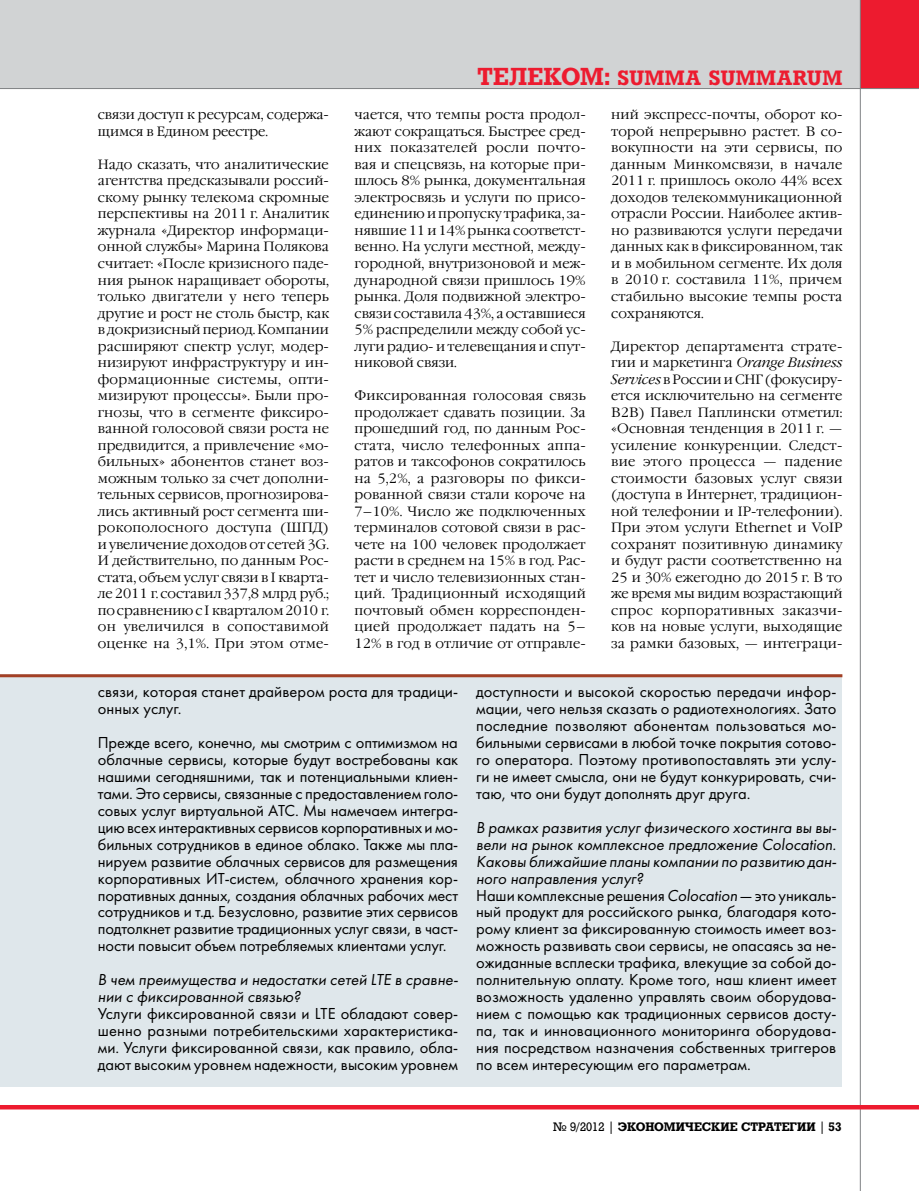
<style>
.page{position:relative;width:919px;height:1191px;background:#fff}
.page>*{position:absolute;margin:0;border:0;box-sizing:border-box;transform-origin:0 0}
.t1{font:700 24px "Rodeo";color:#ed1b2f}
.t2{font:700 20.25px "Rodeo";letter-spacing:.01em;color:#ed1b2f}
.t3{font:16.5px/17px "Futura Book C";color:#000;text-align:justify}
.t4{font:italic 16.5px/17px "Futura Book C";color:#000}
.t5{font:300 13.5px/16.5px "Garamond C";letter-spacing:.01em;color:#000;text-align:justify}
.t6{font:700 12px "Rodeo";color:#000}
.t7{font:12px "Rodeo";color:#000}
.s1{font-size:24px}
.s2{font-style:italic}
.s3{font-weight:700}
.s4{font-weight:400}
</style>
<div class="page">
<div style="left:0;top:0;width:862px;height:89px;background:#d1d3d4"></div>
<div style="left:859px;top:0;width:59px;height:89px;background:#ed1b2f"></div>
<hr style="left:0;top:88px;width:918px;height:1px;background:#808284">
<hr style="left:859px;top:0;width:1px;height:1191px;background:#808284">
<hr style="left:0;top:1105px;width:918px;height:4px;background:#ed1b2f">
<div style="left:0;top:675px;width:842px;height:412px;background:#dfe7eb"></div>
<hr style="left:0;top:674px;width:842px;height:3px;background:#a34025">
<p class="t5" style="left:98px;top:107px;width:233px">связи доступ к ресурсам, содержа&shy;щимся в Едином реестре.</p>
<p class="t5" style="left:98px;top:157px;width:233px">Надо сказать, что аналитические агентства предсказывали россий&shy;скому рынку телекома скромные перспективы на 2011 г. Аналитик журнала «Директор информаци&shy;онной службы» Марина Полякова считает: «После кризисного паде&shy;ния рынок наращивает обороты, только двигатели у него теперь другие и рост не столь быстр, как в докризисный период. Компании расширяют спектр услуг, модер&shy;низируют инфраструктуру и ин&shy;формационные системы, опти&shy;мизируют процессы». Были про&shy;гнозы, что в сегменте фиксиро&shy;ванной голосовой связи роста не предвидится, а привлечение «мо&shy;бильных» абонентов станет воз&shy;можным только за счет дополни&shy;тельных сервисов, прогнозирова&shy;лись активный рост сегмента ши&shy;рокополосного доступа (ШПД) и увеличение доходов от сетей 3G.<br>И действительно, по данным Рос&shy;стата, объем услуг связи в I кварта&shy;ле 2011 г. составил 337,8 млрд руб.; по сравнению с I кварталом 2010 г. он увеличился в сопо-ставимой оценке на 3,1%. При этом отме-</p>
<h1 class="t1" style="left:477px;top:62px;width:19px">ТЕЛЕКОМ</h1>
<h2 class="t2" style="left:603px;top:66px;width:240px"><span class="s1">:</span> SUMMA SUMMARUM</h2>
<p class="t5" style="left:354px;top:107px;width:233px">чается, что темпы роста продол&shy;жают сокращаться. Быстрее сред&shy;них показателей росли почто&shy;вая и спецсвязь, на которые при&shy;шлось 8% рынка, документальная электросвязь и услуги по присо&shy;единению и пропуску трафика, за&shy;нявшие 11 и 14% рынка соответст&shy;венно. На услуги местной, между&shy;городной, внутризоновой и меж&shy;дународной связи пришлось 19% рынка. Доля подвижной электро&shy;связи составила 43%, а оставшиеся 5% распределили между собой ус&shy;луги радио- и телевещания и спут&shy;никовой связи.</p>
<p class="t5" style="left:354px;top:388px;width:233px">Фиксированная голосовая связь продолжает сдавать позиции. За прошедший год, по данным Рос&shy;стата, число телефонных аппа&shy;ратов и таксофонов сократилось на 5,2%, а разговоры по фикси&shy;рованной связи стали короче на 7–10%. Число же подключенных терминалов сотовой связи в рас&shy;чете на 100 человек продолжает расти в среднем на 15% в год. Рас&shy;тет и число телевизионных стан&shy;ций. Традиционный исходящий почтовый обмен корреспонден&shy;цией продолжает падать на 5– 12% в год в отличие от отправле-</p>
<p class="t5" style="left:611px;top:107px;width:233px">ний экспресс-почты, оборот ко&shy;торой непрерывно растет. В со&shy;вокупности на эти сервисы, по данным Минкомсвязи, в начале 2011 г. пришлось около 44% всех доходов телекоммуникационной отрасли России. Наиболее актив&shy;но развиваются услуги передачи данных как в фиксированном, так и в мобильном сегменте. Их доля в 2010 г. составила 11%, причем стабильно высокие темпы роста сохраняются.</p>
<p class="t5" style="left:611px;top:338px;width:233px">Директор департамента страте&shy;гии и маркетинга <span class="s2">Orange Business Services</span> в России и СНГ (фокусиру&shy;ется исключительно на сегменте B2B) Павел Паплински отметил: «Основная тенденция в 2011 г. — усиление конкуренции. Следст&shy;вие этого процесса — падение стоимости базовых услуг связи (доступа в Интернет, традицион&shy;ной телефонии и IP-телефонии).<br>При этом услуги Ethernet и VoIP сохранят позитивную динамику и будут расти соответственно на 25 и 30% ежегодно до 2015 г. В то же время мы видим возрастающий спрос корпоративных заказчи&shy;ков на новые услуги, выходящие за рамки базовых, — интеграци-</p>
<p class="t3" style="left:98px;top:684px;width:362px">связи, которая станет драйвером роста для традици&shy;онных услуг.</p>
<p class="t3" style="left:98px;top:734px;width:362px">Прежде всего, конечно, мы смотрим с оптимизмом на облачные сервисы, которые будут востребованы как нашими сегодняшними, так и потенциальными клиен&shy;тами. Это сервисы, связанные с предоставлением голо&shy;совых услуг виртуальной АТС. Мы намечаем интегра&shy;цию всех интерактивных сервисов корпоративных и мо&shy;бильных сотрудников в единое облако. Также мы пла&shy;нируем развитие облачных сервисов для размещения корпоративных ИТ-систем, облачного хранения кор&shy;поративных данных, создания облачных рабочих мест сотрудников и т.д. Безусловно, развитие этих сервисов подтолкнет развитие традиционных услуг связи, в част&shy;ности повысит объем потребляемых клиентами услуг.</p>
<p class="t4" style="left:98px;top:971px;width:362px">В чем преимущества и недостатки сетей LTE в сравне&shy;нии с фиксированной связью?</p>
<p class="t3" style="left:98px;top:1005px;width:362px">Услуги фиксированной связи и LTE обладают совер&shy;шенно разными потребительскими характеристика&shy;ми. Услуги фиксированной связи, как правило, обла&shy;дают высоким уровнем надежности, высоким уровнем</p>
<p class="t3" style="left:476px;top:684px;width:362px">доступности и высокой скоростью передачи инфор&shy;мации, чего нельзя сказать о радиотехнологиях. Зато последние позволяют абонентам пользоваться мо&shy;бильными сервисами в любой точке покрытия сотово&shy;го оператора. Поэтому противопоставлять эти услу&shy;ги не имеет смысла, они не будут конкурировать, счи&shy;таю, что они будут дополнять друг друга.</p>
<p class="t3" style="left:476px;top:819px;width:362px;text-align:left"><span class="s2">В рамках развития услуг физического хостинга вы вы&shy;вели на рынок комплексное предложение Colocation.<br>Каковы ближайшие планы компании по развитию дан&shy;ного направления услуг?<br></span>Наши комплексные решения <span class="s2">Colocation</span> — это уникаль&shy;ный продукт для российского рынка, благодаря кото&shy;рому клиент за фиксированную стоимость имеет воз&shy;можность развивать свои сервисы, не опасаясь за не&shy;ожиданные всплески трафика, влекущие за собой до&shy;полнительную оплату. Кроме того, наш клиент имеет возможность удаленно управлять своим оборудова&shy;нием с помощью как традиционных сервисов досту&shy;па, так и инновационного мониторинга оборудова&shy;ния посредством назначения соб-ственных триггеров по всем интересующим его параметрам.</p>
<p class="t7" style="left:553px;top:1120px;width:85px">№ 9/2012 | <span class="s3">ЭКОНОМ</span></p>
<p class="t6" style="left:675px;top:1119px;width:28px">ИЧЕСК</p>
<p class="t6" style="left:720px;top:1119px;width:30px">ИЕ СТР</p>
<p class="t6" style="left:765px;top:1119px;width:71px">АТЕГИИ <span class="s4">|</span> 53</p>
</div>
